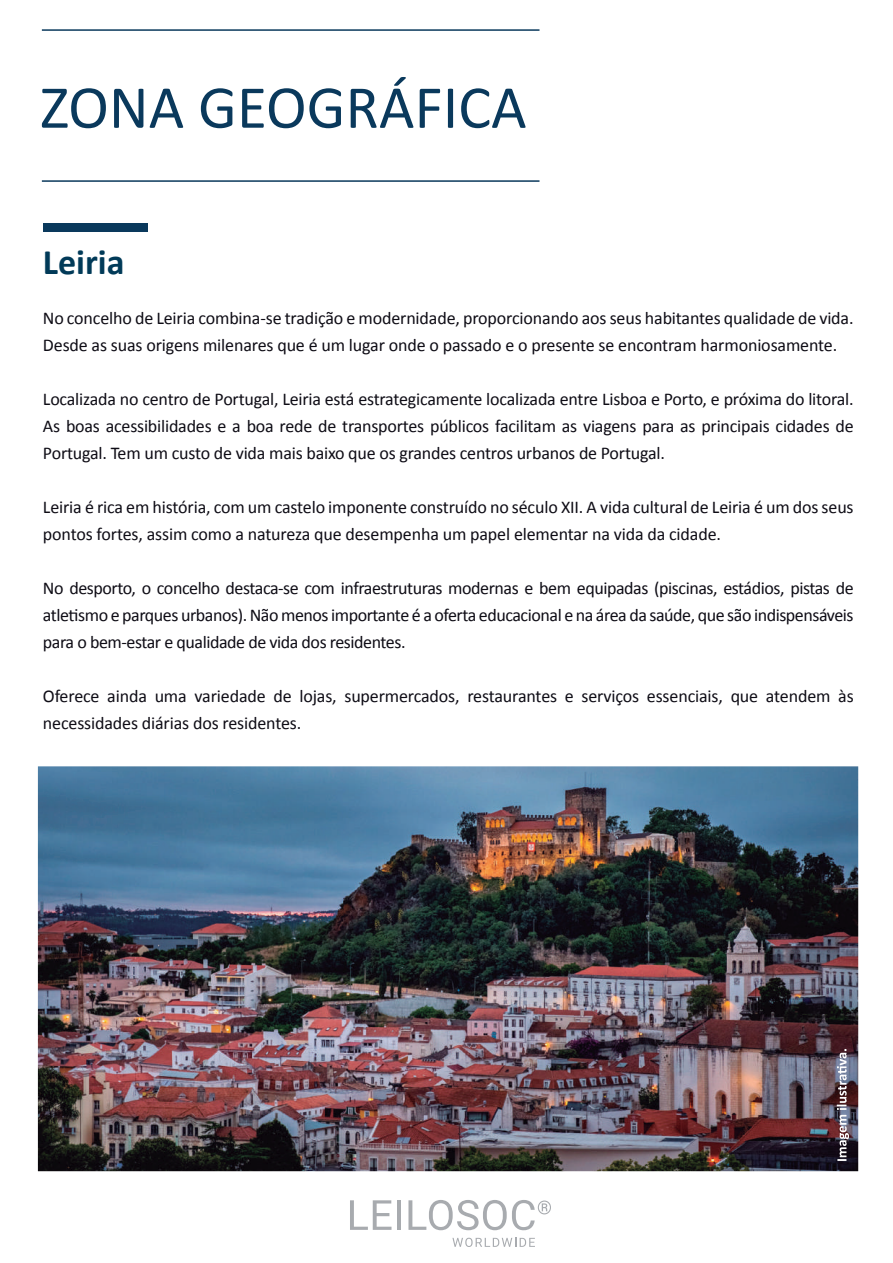
<style>
.page{position:relative;width:893px;height:1263px;background:#fff}
.page>*{position:absolute;margin:0;border:0;box-sizing:border-box;transform-origin:0 0}
.t1{font:61.5px "Calibri";color:#0a395c}
.t2{font:700 36px "Calibri";color:#013a58}
.t3{font:18px/27px "Calibri";letter-spacing:-.01em;color:#0e0c15}
</style>
<div class="page">
<svg style="left:350px;top:1200px;width:41px;height:30px"></svg>
<hr style="left:397px;top:1200px;width:4px;height:30px;background:#a8abaf">
<svg style="left:408px;top:1200px;width:143px;height:30px"></svg>
<svg style="left:452px;top:1238px;width:83px;height:9px"></svg>
<img style="left:38px;top:766px;width:820px;height:405px">
<svg style="left:837px;top:1049px;width:12px;height:112px"></svg>
<div style="left:43px;top:223px;width:105px;height:8px;background:#0a395c"></div>
<hr style="left:42px;top:29px;width:497px;height:2px;background:#0a395c">
<hr style="left:42px;top:180px;width:497px;height:2px;background:#0a395c">
<h1 class="t1" style="left:40px;top:69px;width:488px">ZONA GEOGRÁFICA</h1>
<h2 class="t2" style="left:43px;top:236px;width:83px">Leiria</h2>
<p class="t3" style="left:43px;top:303px;width:812px">No concelho de Leiria combina-se tradição e modernidade, proporcionando aos seus habitantes qualidade de vida.<br>Desde as suas origens milenares que é um lugar onde o passado e o presente se encontram harmoniosamente.</p>
<p class="t3" style="left:43px;top:384px;width:812px;text-align:justify">Localizada no centro de Portugal, Leiria está estrategicamente localizada entre Lisboa e Porto, e próxima do litoral.<br>As boas acessibilidades e a boa rede de transportes públicos facilitam as viagens para as principais cidades de Portugal. Tem um custo de vida mais baixo que os grandes centros urbanos de Portugal.</p>
<p class="t3" style="left:43px;top:492px;width:812px">Leiria é rica em história, com um castelo imponente construído no século XII. A vida cultural de Leiria é um dos seus pontos fortes, assim como a natureza que desempenha um papel elementar na vida da cidade.</p>
<p class="t3" style="left:43px;top:573px;width:812px;text-align:justify">No desporto, o concelho destaca-se com infraestruturas modernas e bem equipadas (piscinas, estádios, pistas de atletismo e parques urbanos). Não menos importante é a oferta educacional e na área da saúde, que são indispensáveis para o bem-estar e qualidade de vida dos residentes.</p>
<p class="t3" style="left:43px;top:681px;width:812px">Oferece ainda uma variedade de lojas, supermercados, restaurantes e serviços essenciais, que atendem às necessidades diárias dos residentes.</p>
</div>
